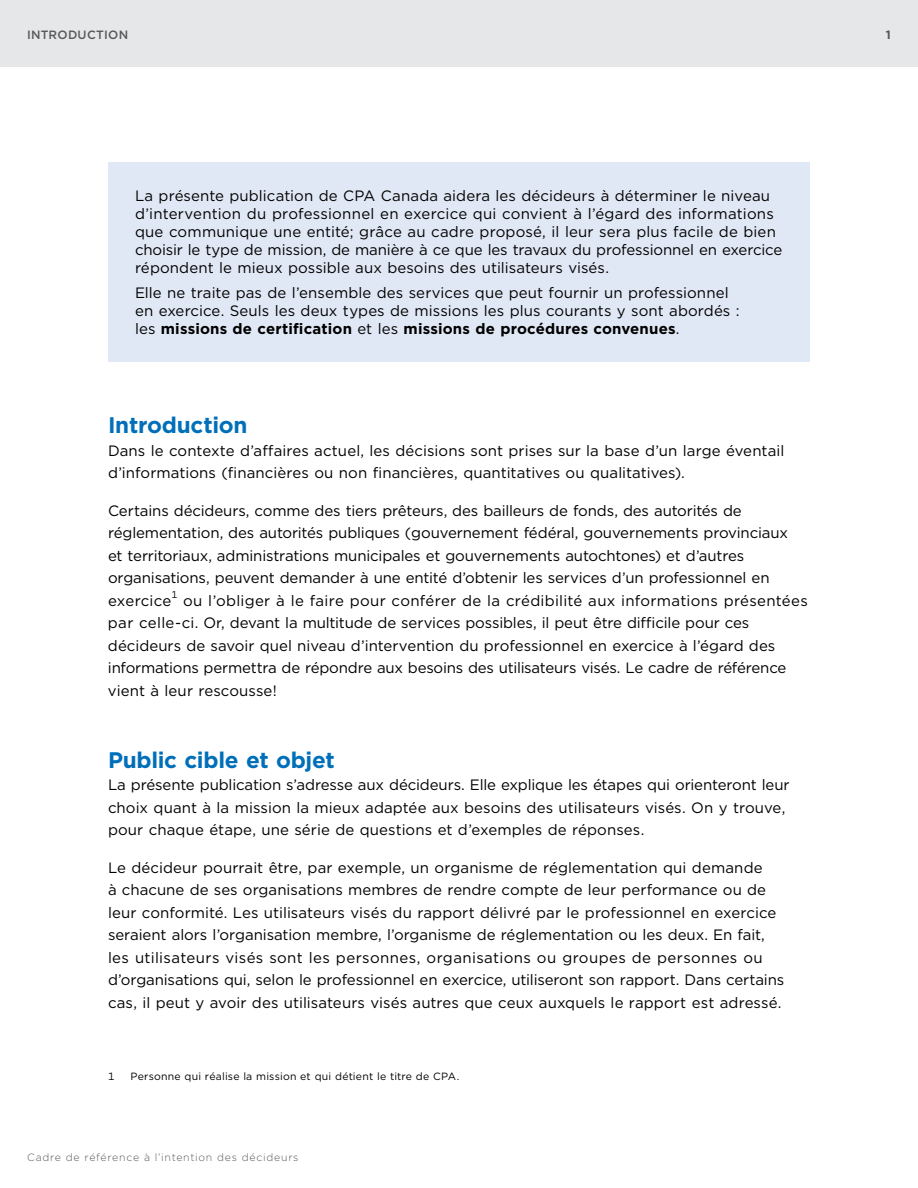
<style>
.page{position:relative;width:918px;height:1188px;background:#fff}
.page>*{position:absolute;margin:0;border:0;box-sizing:border-box;transform-origin:0 0}
.CPA_head1{font:700 22.5px "Gotham";letter-spacing:-.015em;color:#006fba}
.CPA__body{font:15px/22.5px "Gotham";letter-spacing:-.005em;color:#000}
.CPA_callOutBox-body{font:15px/18px "Gotham";letter-spacing:.005em;color:#000}
.CPA__para1{font:15px/22.5px "Gotham";color:#000}
.t1{font:500 12px "Gotham";letter-spacing:.02em;color:#58595b}
.t2{font:700 12px "Gotham";color:#58595b}
.CPA_footnote{font:10.5px "Gotham";letter-spacing:.02em;color:#000}
.t3{font:300 10.5px "Gotham";letter-spacing:.07em;color:#58595b}
.CPA__body-2{font:9.75px "Gotham";color:#000}
.s1{font-weight:700}
</style>
<div class="page">
<div style="left:108px;top:162px;width:702px;height:200px;background:#e1e8f5"></div>
<div style="left:0;top:0;width:918px;height:68px;background:#e6e7e8"></div>
<p class="t1" style="left:27px;top:26px;width:103px">INTRODUCTION</p>
<p class="t2" style="left:886px;top:26px;width:7px">1</p>
<p class="CPA_callOutBox-body" style="left:135px;top:186px;width:649px">La présente publication de CPA Canada aidera les décideurs à déterminer le niveau d’intervention du professionnel en exercice qui convient à l’égard des informations que communique une entité; grâce au cadre proposé, il leur sera plus facile de bien choisir le type de mission, de manière à ce que les travaux du professionnel en exercice répondent le mieux possible aux besoins des utilisateurs visés.</p>
<p class="CPA_callOutBox-body" style="left:135px;top:284px;width:606px">Elle ne traite pas de l’ensemble des services que peut fournir un professionnel en exercice. Seuls les deux types de missions les plus courants y sont abordés : les <span class="s1">missions de certification</span> et les <span class="s1">missions de procédures convenues</span>.</p>
<h2 class="CPA_head1" style="left:108px;top:411px;width:141px">Introduction</h2>
<p class="CPA__para1" style="left:108px;top:439px;width:678px">Dans le contexte d’affaires actuel, les décisions sont prises sur la base d’un large éventail d’informations (financières ou non financières, quantitatives ou qualitatives).</p>
<p class="CPA__body" style="left:108px;top:499px;width:682px">Certains décideurs, comme des tiers prêteurs, des bailleurs de fonds, des autorités de réglementation, des autorités publiques (gouvernement fédéral, gouvernements provinciaux et territoriaux, administrations municipales et gouvernements autochtones) et d’autres organisations, peuvent demander à une entité d’obtenir les services d’un professionnel en exercice</p>
<p class="CPA__body-2" style="left:172px;top:589px;width:7px">1</p>
<p class="CPA__body" style="left:108px;top:589px;width:701px;text-indent:75px">ou l’obliger à le faire pour conférer de la crédibilité aux informations présentées par celle-ci. Or, devant la multitude de services possibles, il peut être difficile pour ces décideurs de savoir quel niveau d’intervention du professionnel en exercice à l’égard des informations permettra de répondre aux besoins des utilisateurs visés. Le cadre de référence vient à leur rescousse!</p>
<h2 class="CPA_head1" style="left:108px;top:745px;width:228px">Public cible et objet</h2>
<p class="CPA__para1" style="left:108px;top:774px;width:683px">La présente publication s’adresse aux décideurs. Elle explique les étapes qui orienteront leur choix quant à la mission la mieux adaptée aux besoins des utilisateurs visés. On y trouve, pour chaque étape, une série de questions et d’exemples de réponses.</p>
<p class="CPA__body" style="left:108px;top:856px;width:678px">Le décideur pourrait être, par exemple, un organisme de réglementation qui demande<br>à chacune de ses organisations membres de rendre compte de leur performance ou de leur conformité. Les utilisateurs visés du rapport délivré par le professionnel en exercice seraient alors l’organisation membre, l’organisme de réglementation ou les deux. En fait, les utilisateurs visés sont les personnes, organisations ou groupes de personnes ou d’organisations qui, selon le professionnel en exercice, utiliseront son rapport. Dans certains cas, il peut y avoir des utilisateurs visés autres que ceux auxquels le rapport est adressé.</p>
<p class="CPA_footnote" style="left:108px;top:1070px;width:8px">1</p>
<p class="CPA_footnote" style="left:131px;top:1070px;width:330px">Personne qui réalise la mission et qui détient le titre de CPA.</p>
<p class="t3" style="left:27px;top:1151px;width:273px">Cadre de référence à l’intention des décideurs</p>
</div>
